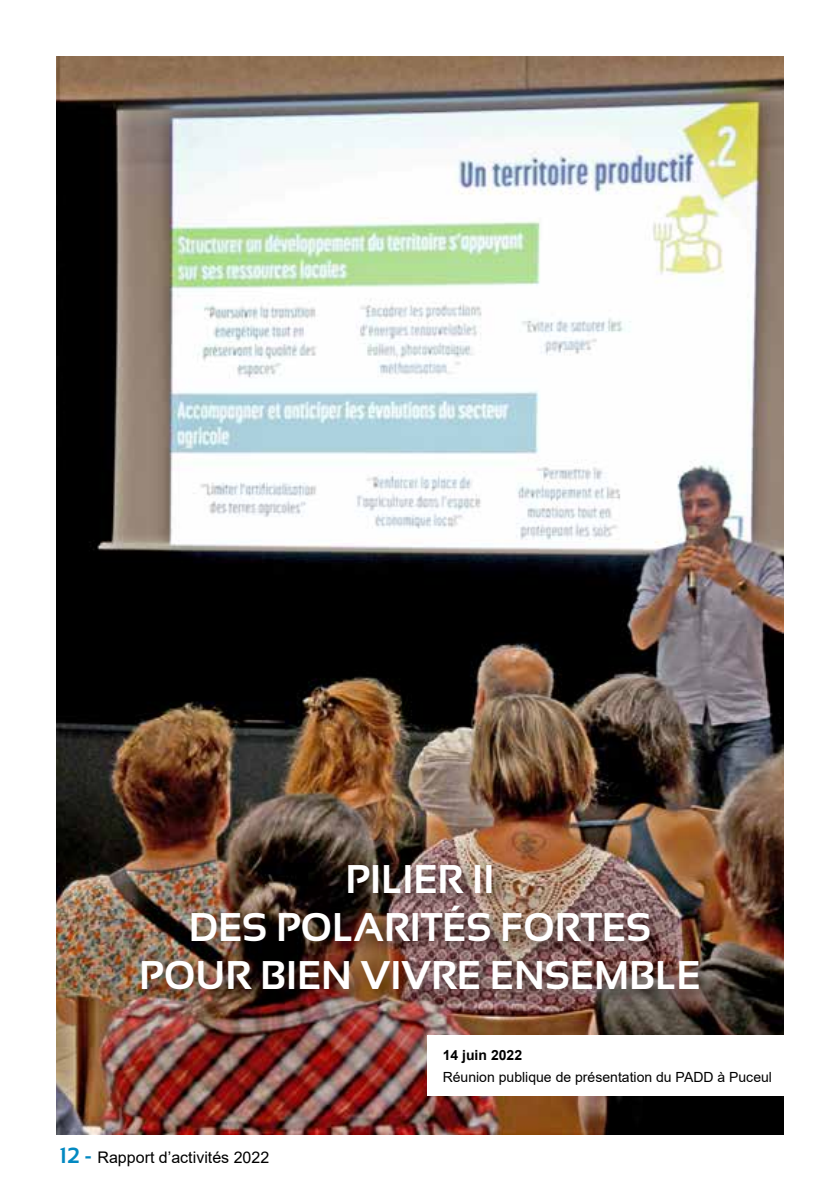
<style>
.page{position:relative;width:840px;height:1191px;background:#fff}
.page>*{position:absolute;margin:0;border:0;box-sizing:border-box;transform-origin:0 0}
.t1{font:700 40px/48px "Sansation";color:#fff;text-align:center}
.t2{font:16px "Arial";color:#000}
.t3{font:14px "Arial";color:#000}
.t4{font:700 14px "Arial";color:#000}
.s1{font-family:"Sansation";font-weight:700;font-size:22px;color:#0389c1}
</style>
<div class="page">
<img style="left:57px;top:57px;width:725px;height:1077px">
<div style="left:136px;top:859px;width:580px;height:148px;background:#000;opacity:.5"></div>
<div style="left:426px;top:1035px;width:376px;height:61px;background:#fff"></div>
<p class="t1" style="left:139px;top:855px;width:562px">PILIER II<br>DES POLARITÉS FORTES<br>POUR BIEN VIVRE ENSEMBLE</p>
<p class="t2" style="left:60px;top:1146px;width:211px"><span class="s1">12 -</span> Rapport d’activités 2022</p>
<p class="t4" style="left:442px;top:1045px;width:81px">14 juin 2022</p>
<p class="t3" style="left:442px;top:1067px;width:330px">Réunion publique de présentation du PADD à Puceul</p>
</div>
